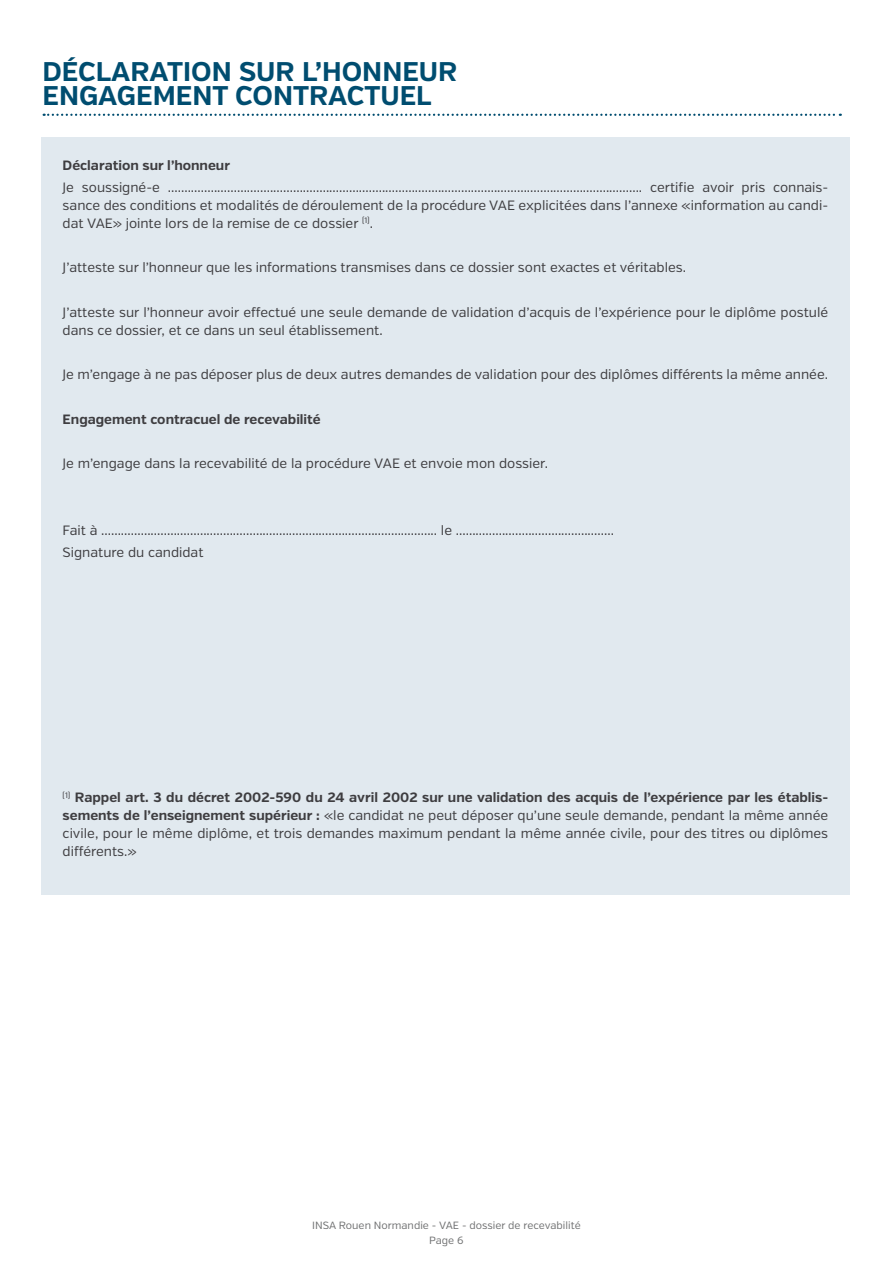
<style>
.page{position:relative;width:893px;height:1263px;background:#fff}
.page>*{position:absolute;margin:0;border:0;box-sizing:border-box;transform-origin:0 0}
.t1{font:700 27px/24px "Verb";color:#004d70}
.t2{font:13.5px/18px "Verb";color:#3e3d40;text-align:justify}
.t3{font:700 13.5px "Verb";color:#3e3d40}
.t4{font:10.5px/14.7px "Verb";color:#707172;text-align:center}
.s1{font-weight:700}
</style>
<div class="page">
<div style="left:41px;top:137px;width:808px;height:758px;background:#e1e9ef"></div>
<svg style="left:44px;top:114px;width:797px;height:2px"></svg>
<h1 class="t1" style="left:43px;top:60px;width:416px">DÉCLARATION SUR L’HONNEUR<br>ENGAGEMENT CONTRACTUEL</h1>
<p class="t3" style="left:63px;top:157px;width:169px">Déclaration sur l’honneur</p>
<p class="t2" style="left:63px;top:178px;width:767px">Je soussigné-e ................................................................................................................................................ certifie avoir pris connais&shy;sance des conditions et modalités de déroulement de la procédure VAE explicitées dans l’annexe «information au candi&shy;dat VAE» jointe lors de la remise de ce dossier <sup>(1)</sup>.</p>
<p class="t2" style="left:63px;top:259px;width:625px">J’atteste sur l’honneur que les informations transmises dans ce dossier sont exactes et véritables.</p>
<p class="t2" style="left:63px;top:303px;width:767px">J’atteste sur l’honneur avoir effectué une seule demande de validation d’acquis de l’expérience pour le diplôme postulé dans ce dossier, et ce dans un seul établissement.</p>
<p class="t2" style="left:63px;top:366px;width:767px">Je m’engage à ne pas déposer plus de deux autres demandes de validation pour des diplômes différents la même année.</p>
<p class="t3" style="left:63px;top:411px;width:260px">Engagement contracuel de recevabilité</p>
<p class="t2" style="left:63px;top:455px;width:487px">Je m’engage dans la recevabilité de la procédure VAE et envoie mon dossier.</p>
<p class="t2" style="left:63px;top:519px;width:553px;line-height:22.2px">Fait à ...................................................................................................... le ................................................<br>Signature du candidat</p>
<p class="t2" style="left:63px;top:789px;width:767px"><sup>(1)</sup> <span class="s1">Rappel art. 3 du décret 2002-590 du 24 avril 2002 sur une validation des acquis de l’expérience par les établis&shy;sements de l’enseignement supérieur :</span> «le candidat ne peut déposer qu’une seule demande, pendant la même année civile, pour le même diplôme, et trois demandes maximum pendant la même année civile, pour des titres ou diplômes différents.»</p>
<p class="t4" style="left:312px;top:1218px;width:270px">INSA Rouen Normandie - VAE - dossier de recevabilité<br>Page 6</p>
</div>
